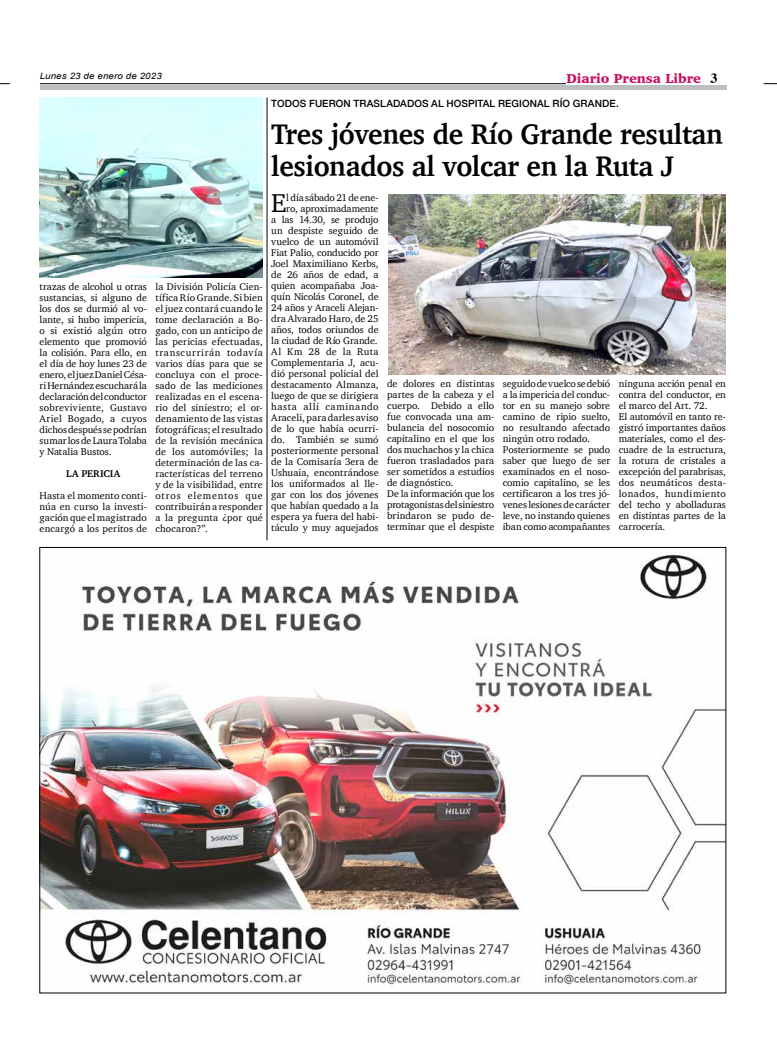
<style>
.page{position:relative;width:777px;height:1063px;background:#fff}
.page>*{position:absolute;margin:0;border:0;box-sizing:border-box;transform-origin:0 0}
.t1{font:700 29px/32.1px "Charter";letter-spacing:-.01em;color:#000;scale:.95 1}
.t2{font:26.4px "Charter";color:#000}
.t3{font:700 14px "Times";color:#000}
.t4{font:900 13.2px "Charter";color:#c80c5f}
.t5{font:10px/11px "Charter";color:#000;text-align:justify}
.t6{font:500 10px "Helvetica Neue";letter-spacing:.01em;color:#000}
.t7{font:700 10px "Charter";letter-spacing:.005em;color:#000}
.t8{font:italic 8.8px "Arial";letter-spacing:.01em;color:#000;scale:1.11 1}
</style>
<div class="page">
<hr style="left:40px;top:83px;width:526px;height:1px;background:#000">
<hr style="left:40px;top:85px;width:686px;height:4px;background:#bcbec0">
<svg style="left:763px;top:83px;width:14px;height:1px"></svg>
<img style="left:42px;top:553px;width:682px;height:432px">
<img style="left:40px;top:98px;width:223px;height:180px">
<hr style="left:267px;top:98px;width:1px;height:442px;background:#000">
<img style="left:388px;top:194px;width:338px;height:181px">
<p class="t8" style="left:40px;top:70px;width:111px">Lunes 23 de enero de 2023</p>
<h3 class="t4" style="left:566px;top:71px;width:136px">Diario Prensa Libre</h3>
<h3 class="t3" style="left:710px;top:65px;width:8px">3</h3>
<p class="t5" style="left:40px;top:281px;width:109px">trazas de alcohol u otras sustancias, si alguno de los dos se durmió al vo&shy;lante, si hubo impericia, o si existió algún otro elemento que promovió la colisión. Para ello, en el día de hoy lunes 23 de enero, el juez Daniel Césa&shy;ri Hernández escuchará la declaración del conductor sobreviviente, Gustavo Ariel Bogado, a cuyos dichos después se podrían sumar los de Laura Tolaba y Natalia Bustos.</p>
<p class="t7" style="left:66px;top:465px;width:55px">LA PERICIA</p>
<p class="t5" style="left:40px;top:490px;width:109px">Hasta el momento conti&shy;núa en curso la investi&shy;gación que el magistrado encargó a los peritos de</p>
<p class="t5" style="left:155px;top:281px;width:109px">la División Policía Cien&shy;tífica Río Grande. Si bien el juez contará cuando le tome declaración a Bo&shy;gado, con un anticipo de las pericias efectuadas, transcurrirán todavía varios días para que se concluya con el proce&shy;sado de las mediciones realizadas en el escena&shy;rio del siniestro; el or&shy;denamiento de las vistas fotográficas; el resultado de la revisión mecánica de los automóviles; la determinación de las ca&shy;racterísticas del terreno y de la visibilidad, entre otros elementos que contribuirán a responder a la pregunta ¿por qué chocaron?”.</p>
<p class="t6" style="left:271px;top:96px;width:349px">TODOS FUERON TRASLADADOS AL HOSPITAL REGIONAL RÍO GRANDE.</p>
<h1 class="t1" style="left:271px;top:118px;width:477px">Tres jóvenes de Río Grande resultan lesionados al volcar en la Ruta J</h1>
<p class="t5" style="left:271px;top:192px;width:109px;text-align:right">l día sábado 21 de ene-<br>ro, aproximadamente<br>a las 14.30, se produjo un despiste seguido de vuelco de un automóvil<br>Fiat Palio, conducido por<br>Joel Maximiliano Kerbs, de 26 años de edad, a quien acompañaba Joa&shy;quín Nicolás Coronel, de<br>24 años y Araceli Alejan&shy;dra Alvarado Haro, de 25 años, todos oriundos de la ciudad de Río Grande.<br>Al Km 28 de la Ruta<br>Complementaria J, acu&shy;dió personal policial del destacamento Almanza, luego de que se dirigiera hasta allí caminando<br>Araceli, para darles aviso de lo que había ocurri&shy;do. También se sumó posteriormente personal de la Comisaría 3era de<br>Ushuaia, encontrándose los uniformados al lle&shy;gar con los dos jóvenes que habían quedado a la espera ya fuera del habi&shy;táculo y muy aquejados</p>
<h2 class="t2" style="left:271px;top:181px;width:17px">E</h2>
<p class="t5" style="left:387px;top:378px;width:109px;text-align:left">de dolores en distintas partes de la cabeza y el cuerpo. Debido a ello fue convocada una am&shy;bulancia del nosocomio capitalino en el que los dos muchachos y la chica fueron trasladados para ser sometidos a estudios de diagnóstico.<br>De la información que los protagonistas del siniestro brindaron se pudo de&shy;terminar que el despiste</p>
<p class="t5" style="left:503px;top:378px;width:109px;text-align:left">seguido de vuelco se debió a la impericia del conduc&shy;tor en su manejo sobre camino de ripio suelto, no resultando afectado ningún otro rodado.<br>Posteriormente se pudo saber que luego de ser examinados en el noso&shy;comio capitalino, se les certificaron a los tres jó&shy;venes lesiones de carácter leve, no instando quienes iban como acompañantes</p>
<p class="t5" style="left:618px;top:378px;width:109px;text-align:left">ninguna acción penal en contra del conductor, en el marco del Art. 72.<br>El automóvil en tanto re&shy;gistró importantes daños materiales, como el des&shy;cuadre de la estructura, la rotura de cristales a excepción del parabrisas, dos neumáticos desta&shy;lonados, hundimiento del techo y abolladuras en distintas partes de la carrocería.</p>
</div>
